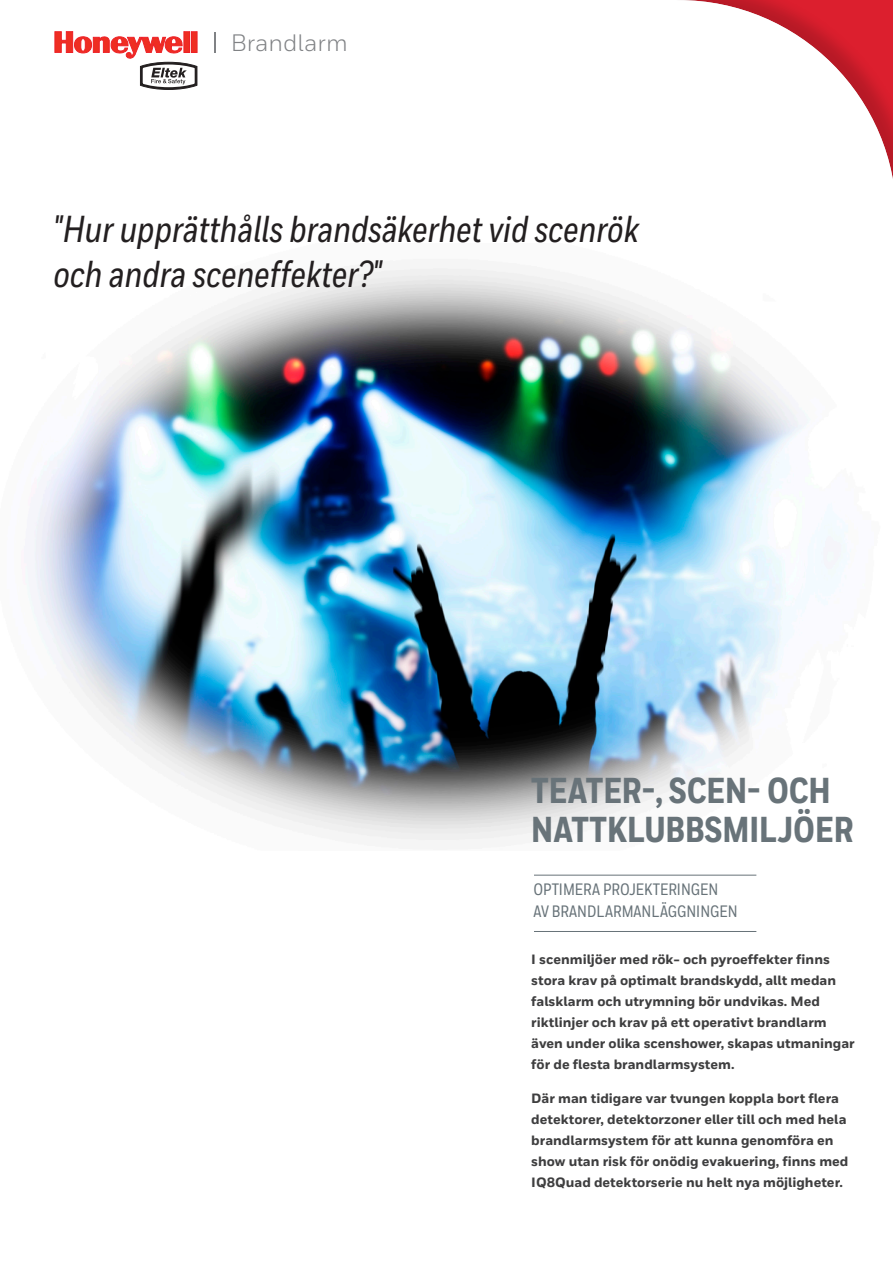
<style>
.page{position:relative;width:893px;height:1263px;background:#fff}
.page>*{position:absolute;margin:0;border:0;box-sizing:border-box;transform-origin:0 0}
.Heading_1{font:italic 500 37.5px/45px "Honeywell Cond";color:#231f20}
.Body__9_14_pt{font:800 36px/39px "Honeywell Cond";color:#687379}
.t1{font:23.7px "Honeywell Sans";color:#808285}
.Heading_2__11_15{font:500 16.5px/22.5px "Honeywell Cond";color:#687379}
.Body__9_14_pt-2{font:800 13.5px/21px "Honeywell Sans";color:#3e3e3f}
</style>
<div class="page">
<div style="left:251px;top:0;width:642px;height:645px;background:#231f20;opacity:.2"></div>
<hr style="left:214px;top:32px;width:2px;height:21px;background:#808285">
<svg style="left:55px;top:32px;width:142px;height:58px"></svg>
<img style="left:26px;top:243px;width:867px;height:598px">
<hr style="left:534px;top:875px;width:222px;height:1px;background:#687379">
<hr style="left:534px;top:931px;width:222px;height:1px;background:#687379">
<h3 class="t1" style="left:231px;top:29px;width:118px">Brandlarm</h3>
<p class="Heading_1" style="left:53px;top:207px;width:587px">"Hur upprätthålls brandsäkerhet vid scenrök och andra sceneffekter?"</p>
<p class="Body__9_14_pt" style="left:531px;top:772px;width:324px">TEATER-, SCEN- OCH<br>NATTKLUBBSMILJÖER</p>
<p class="Heading_2__11_15" style="left:533px;top:878px;width:206px">OPTIMERA PROJEKTERINGEN<br>AV BRANDLARMANLÄGGNINGEN</p>
<p class="Body__9_14_pt-2" style="left:531px;top:949px;width:325px">I scenmiljöer med rök- och pyroeffekter finns stora krav på optimalt brandskydd, allt medan falsklarm och utrymning bör undvikas. Med riktlinjer och krav på ett operativt brandlarm även under olika scenshower, skapas utmaningar för de flesta brandlarmsystem.</p>
<p class="Body__9_14_pt-2" style="left:531px;top:1088px;width:319px">Där man tidigare var tvungen koppla bort flera detektorer, detektorzoner eller till och med hela brandlarmsystem för att kunna genomföra en show utan risk för onödig evakuering, finns med IQ8Quad detektorserie nu helt nya möjligheter.</p>
</div>
